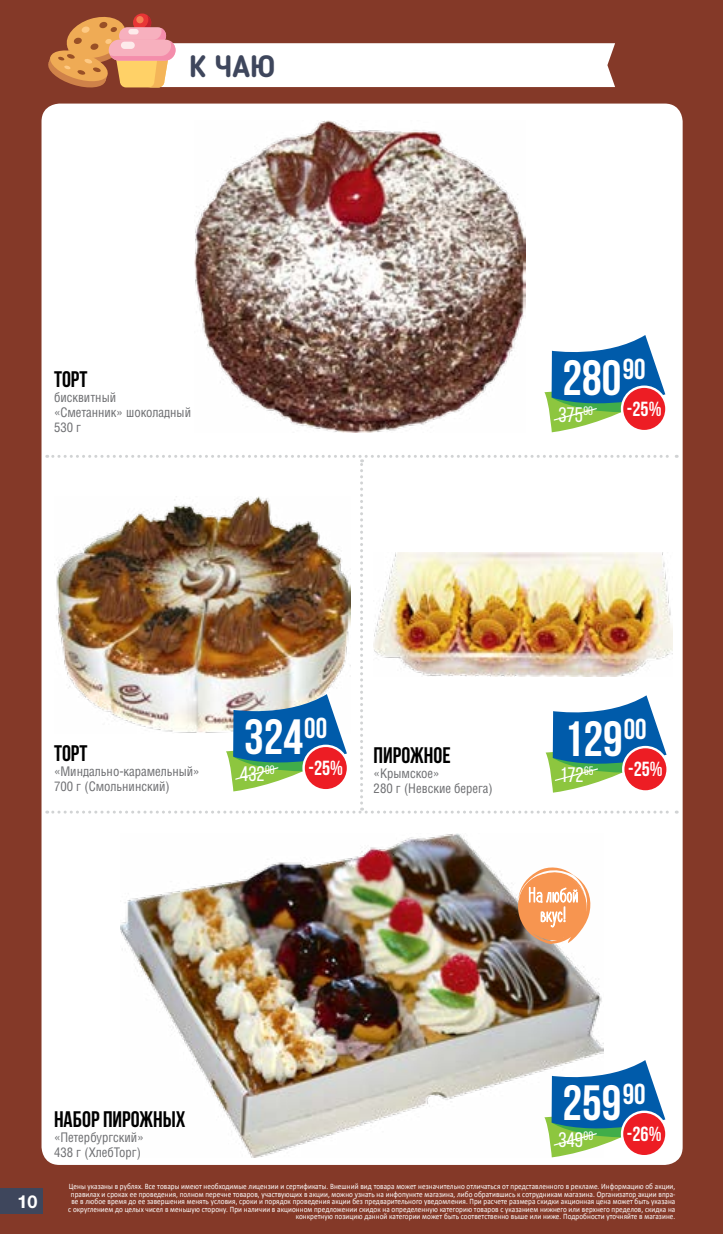
<style>
.page{position:relative;width:723px;height:1234px;background:#fff}
.page>*{position:absolute;margin:0;border:0;box-sizing:border-box;transform-origin:0 0}
.t1{font:700 49.5px "Bebas Neue";color:#fff}
.t2{font:700 30px "Blogger Sans";color:#3e465c}
.t3{font:700 22.5px "Bebas Neue";color:#000}
.t4{font:21px "Bebas Neue";color:#fff}
.t5{font:700 20.4px "Bebas Neue";color:#fff}
.t6{font:18px "Helvetica 7 Bold";color:#fff}
.t7{font:12.75px/15px "AG Letterica Condensed C";color:#6d6e71}
.t8{font:8.25px/7.5px "Calibri";letter-spacing:.01em;color:#fff;text-align:right;scale:.87 1}
</style>
<div class="page">
<div style="left:0;top:0;width:723px;height:1233px;background:#843928"></div>
<div style="left:0;top:1187px;width:43px;height:26px;background:#3e465c"></div>
<svg style="left:48px;top:14px;width:567px;height:74px"></svg>
<div style="left:42px;top:103px;width:641px;height:1061px;background:#fff;border-radius:18px"></div>
<img style="left:120px;top:833px;width:484px;height:324px">
<img style="left:194px;top:121px;width:332px;height:311px">
<svg style="left:544px;top:1059px;width:121px;height:98px"></svg>
<img style="left:47px;top:455px;width:630px;height:358px">
<svg style="left:544px;top:335px;width:121px;height:97px"></svg>
<svg style="left:517px;top:865px;width:75px;height:78px"></svg>
<h2 class="t2" style="left:189px;top:48px;width:88px">к чаю</h2>
<h3 class="t3" style="left:54px;top:367px;width:35px">Торт</h3>
<h3 class="t7" style="left:54px;top:390px;width:139px">бисквитный<br>«Сметанник» шоколадный<br>530 г</h3>
<h1 class="t1" style="left:563px;top:351px;width:84px">280<sup>90</sup></h1>
<h3 class="t4" style="left:558px;top:403px;width:36px">375<sup>90</sup></h3>
<h3 class="t5" style="left:627px;top:397px;width:36px">-25%</h3>
<h3 class="t3" style="left:54px;top:741px;width:35px">Торт</h3>
<h3 class="t7" style="left:54px;top:764px;width:147px">«Миндально-карамельный»<br>700 г (Смольнинский)</h3>
<h1 class="t1" style="left:244px;top:709px;width:84px">324<sup>00</sup></h1>
<h3 class="t4" style="left:240px;top:762px;width:36px">432<sup>00</sup></h3>
<h3 class="t5" style="left:308px;top:756px;width:36px">-25%</h3>
<h3 class="t3" style="left:374px;top:742px;width:78px">Пирожное</h3>
<h3 class="t7" style="left:374px;top:765px;width:121px">«Крымское»<br>280 г (Невские берега)</h3>
<h1 class="t1" style="left:564px;top:711px;width:84px">129<sup>00</sup></h1>
<h3 class="t4" style="left:560px;top:763px;width:35px">172<sup>65</sup></h3>
<h3 class="t5" style="left:628px;top:757px;width:36px">-25%</h3>
<h3 class="t6" style="left:18px;top:1190px;width:22px">10</h3>
<h3 class="t3" style="left:54px;top:1106px;width:133px">Набор пирожных</h3>
<h3 class="t7" style="left:54px;top:1129px;width:91px">«Петербургский»<br>438 г (ХлебТорг)</h3>
<h1 class="t1" style="left:563px;top:1075px;width:84px">259<sup>90</sup></h1>
<h3 class="t4" style="left:558px;top:1127px;width:36px">349<sup>00</sup></h3>
<h3 class="t5" style="left:627px;top:1122px;width:36px">-26%</h3>
<p class="t8" style="left:68px;top:1182px;width:699px">Цены указаны в рублях. Все товары имеют необходимые лицензии и сертификаты. Внешний вид товара может незначительно отличаться от представленного в рекламе. Информацию об акции, правилах и сроках ее проведения, полном перечне товаров, участвующих в акции, можно узнать на инфопункте магазина, либо обратившись к сотрудникам магазина. Организатор акции впра&shy;ве в любое время до ее завершения менять условия, сроки и порядок проведения акции без предварительного уведомления. При расчете размера скидки акционная цена может быть указана с округлением до целых чисел в меньшую сторону. При наличии в акционном предложении скидок на определенную категорию товаров с указанием нижнего или верхнего пределов, скидка на конкретную позицию данной категории может быть соответственно выше или ниже. Подробности уточняйте в магазине.</p>
</div>
